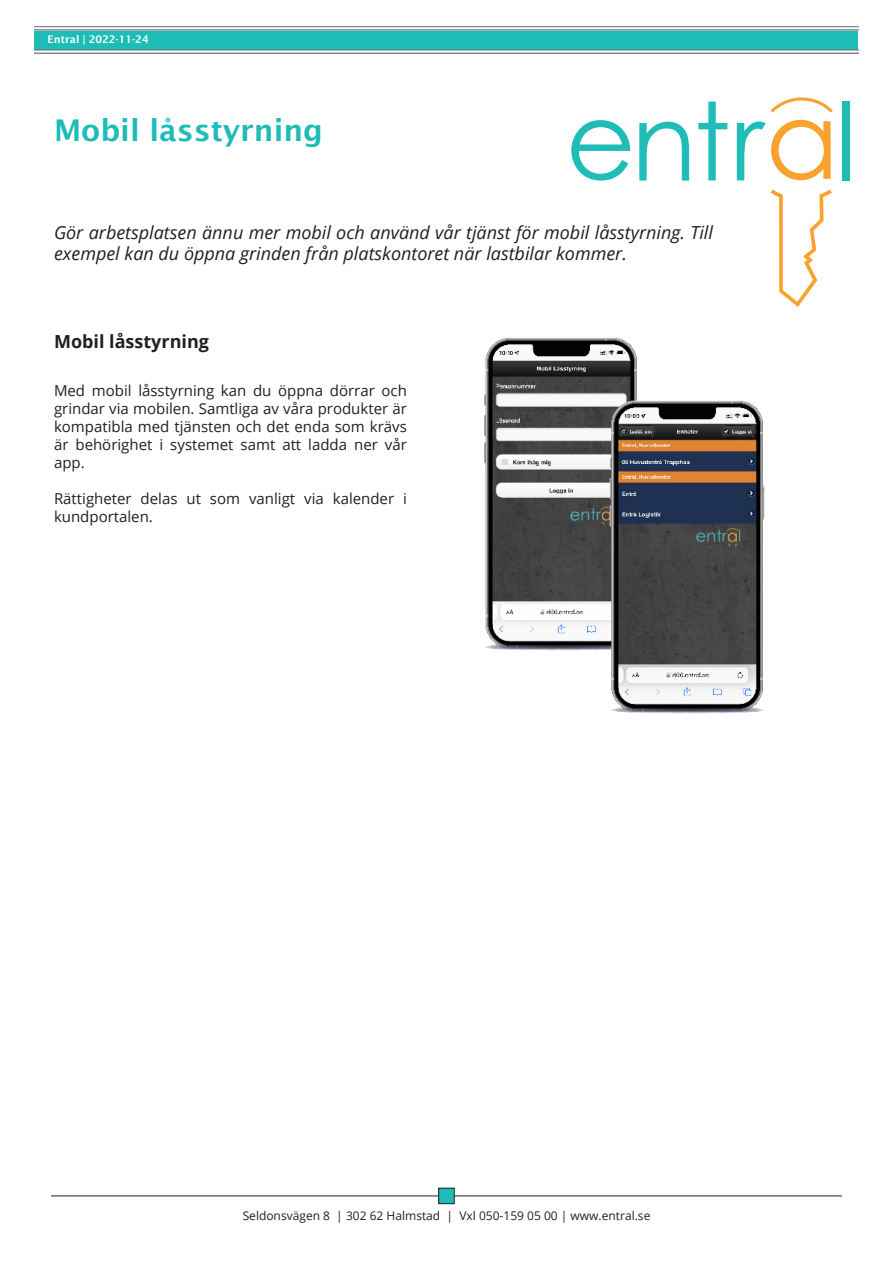
<style>
.page{position:relative;width:893px;height:1263px;background:#fff}
.page>*{position:absolute;margin:0;border:0;box-sizing:border-box;transform-origin:0 0}
.t1{font:600 30px "Lucida Sans";color:#1dbcb8}
.t2{font:italic 18px/21.6px "Open Sans";color:#231f20}
.t3{font:700 18px "Open Sans";color:#231f20}
.t4{font:15px/18px "Open Sans";color:#231f20;text-align:justify}
.t5{font:12px "Open Sans";color:#231f20}
.t6{font:600 10.5px "Lucida Sans";color:#fff}
</style>
<div class="page">
<div style="left:35px;top:31px;width:823px;height:18px;background:#1dbcb6"></div>
<hr style="left:51px;top:1196px;width:791px;height:1px;background:#231f20">
<div style="left:439px;top:1188px;width:15px;height:16px;background:#1dbcb6"></div>
<div style="left:438px;top:1188px;width:16px;height:16px;border:1px solid #231f20"></div>
<hr style="left:34px;top:50px;width:825px;height:1px;background:#6c6d70">
<hr style="left:34px;top:53px;width:825px;height:1px;background:#6c6d70">
<hr style="left:34px;top:26px;width:825px;height:1px;background:#6c6d70">
<hr style="left:34px;top:29px;width:825px;height:2px;background:#6c6d70">
<svg style="left:571px;top:120px;width:59px;height:61px"></svg>
<svg style="left:639px;top:122px;width:50px;height:59px"></svg>
<svg style="left:698px;top:102px;width:29px;height:78px"></svg>
<div style="left:842px;top:101px;width:7px;height:80px;background:#20bcb7"></div>
<svg style="left:737px;top:120px;width:94px;height:61px"></svg>
<svg style="left:771px;top:190px;width:61px;height:117px"></svg>
<svg style="left:770px;top:97px;width:63px;height:16px"></svg>
<img style="left:484px;top:337px;width:153px;height:314px">
<img style="left:609px;top:391px;width:156px;height:323px">
<p class="t6" style="left:48px;top:34px;width:103px">Entral | 2022-11-24</p>
<p class="t1" style="left:54px;top:113px;width:270px">Mobil låsstyrning</p>
<p class="t2" style="left:54px;top:221px;width:661px">Gör arbetsplatsen ännu mer mobil och använd vår tjänst för mobil låsstyrning. Till exempel kan du öppna grinden från platskontoret när lastbilar kommer.</p>
<p class="t3" style="left:54px;top:329px;width:156px">Mobil låsstyrning</p>
<p class="t4" style="left:54px;top:381px;width:354px">Med mobil låsstyrning kan du öppna dörrar och grindar via mobilen. Samtliga av våra produkter är kompatibla med tjänsten och det enda som krävs är behörighet i systemet samt att ladda ner vår app.</p>
<p class="t4" style="left:54px;top:489px;width:354px">Rättigheter delas ut som vanligt via kalender i kundportalen.</p>
<p class="t5" style="left:243px;top:1207px;width:409px">Seldonsvägen 8 | 302 62 Halmstad | Vxl 050-159 05 00 | www.entral.se</p>
</div>
